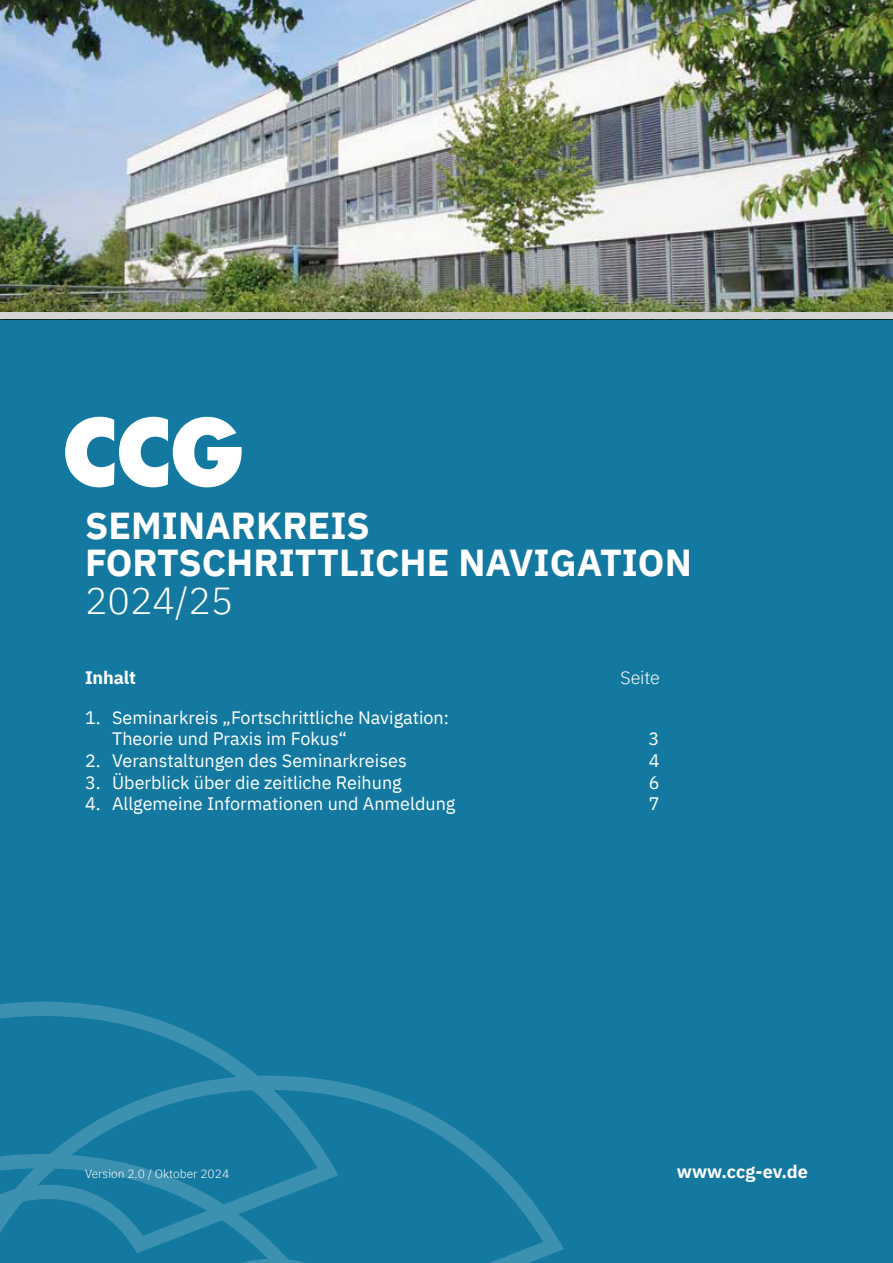
<style>
.page{position:relative;width:893px;height:1263px;background:#fff}
.page>*{position:absolute;margin:0;border:0;box-sizing:border-box;transform-origin:0 0}
.t1{font:700 37.5px/37.5px "IBM Plex Sans";color:#fff}
.t2{font:300 37.5px "IBM Plex Sans";color:#fff}
.t3{font:18px/21.6px "IBM Plex Sans";color:#fff}
.t4{font:700 18px "IBM Plex Sans";letter-spacing:-.005em;color:#fff}
.t5{font:300 18px "IBM Plex Sans";letter-spacing:-.01em;color:#fff}
.t6{font:300 12px "IBM Plex Sans";color:#fff}
</style>
<div class="page">
<img style="left:0;top:0;width:893px;height:313px">
<div style="left:0;top:316px;width:893px;height:947px;background:#1479a0"></div>
<svg style="left:0;top:1002px;width:257px;height:73px"></svg>
<svg style="left:50px;top:1075px;width:514px;height:188px"></svg>
<svg style="left:0;top:1154px;width:379px;height:109px"></svg>
<div style="left:0;top:313px;width:893px;height:6px;background:#d4d4d4"></div>
<svg style="left:65px;top:417px;width:177px;height:70px"></svg>
<h1 class="t1" style="left:85px;top:503px;width:608px">SEMINARKREIS<br>FORTSCHRITTLICHE NAVIGATION</h1>
<h1 class="t2" style="left:85px;top:572px;width:150px">2024/25</h1>
<p class="t4" style="left:85px;top:663px;width:52px">Inhalt</p>
<p class="t5" style="left:620px;top:664px;width:41px">Seite</p>
<p class="t3" style="left:112px;top:705px;width:339px;text-indent:-27px">1. Seminarkreis „Fortschrittliche Navigation:<br>Theorie und Praxis im Fokus“</p>
<p class="t3" style="left:649px;top:727px;width:12px">3</p>
<p class="t3" style="left:85px;top:748px;width:323px">2. Veranstaltungen des Seminarkreises</p>
<p class="t3" style="left:649px;top:748px;width:12px">4</p>
<p class="t3" style="left:85px;top:770px;width:318px">3. Überblick über die zeitliche Reihung</p>
<p class="t3" style="left:649px;top:770px;width:12px">6</p>
<p class="t3" style="left:85px;top:791px;width:372px">4. Allgemeine Informationen und Anmeldung</p>
<p class="t3" style="left:649px;top:791px;width:12px">7</p>
<p class="t6" style="left:85px;top:1164px;width:146px">Version 2.0 / Oktober 2024</p>
<p class="t4" style="left:677px;top:1157px;width:133px">www.ccg-ev.de</p>
</div>
